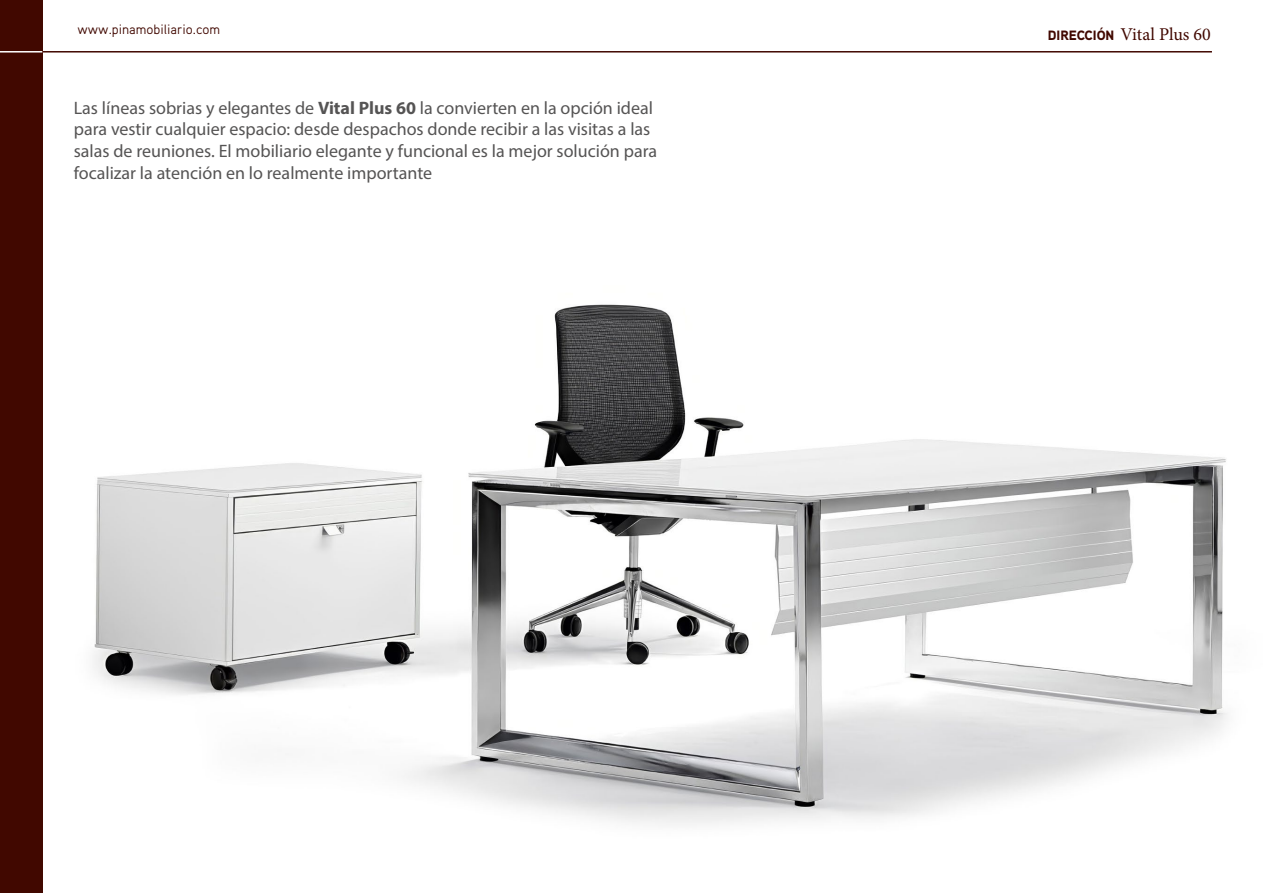
<style>
.page{position:relative;width:1263px;height:893px;background:#fff}
.page>*{position:absolute;margin:0;border:0;box-sizing:border-box;transform-origin:0 0}
.t1{font:18px/21.6px "Myriad Pro";color:#555454}
.t2{font:18px "Minion Pro";letter-spacing:-.005em;color:#410800}
.t3{font:13.5px "Aaux Pro";color:#410800}
.s1{font-weight:700}
.s2{font-family:"Aaux Pro";font-weight:900;font-size:13.5px}
</style>
<div class="page">
<img style="left:93px;top:304px;width:1135px;height:521px">
<div style="left:0;top:0;width:43px;height:893px;background:#410800"></div>
<hr style="left:0;top:51px;width:43px;height:2px;background:#fff">
<hr style="left:43px;top:51px;width:1169px;height:2px;background:#410800">
<p class="t3" style="left:78px;top:21px;width:144px">www.pinamobiliario.com</p>
<p class="t1" style="left:74px;top:97px;width:585px">Las líneas sobrias y elegantes de <span class="s1">Vital Plus 60</span> la convierten en la opción ideal para vestir cualquier espacio: desde despachos donde recibir a las visitas a las salas de reuniones. El mobiliario elegante y funcional es la mejor solución para focalizar la atención en lo realmente importante</p>
<p class="t2" style="left:1048px;top:22px;width:165px"><span class="s2">DIRECCIÓN</span> Vital Plus 60</p>
</div>
